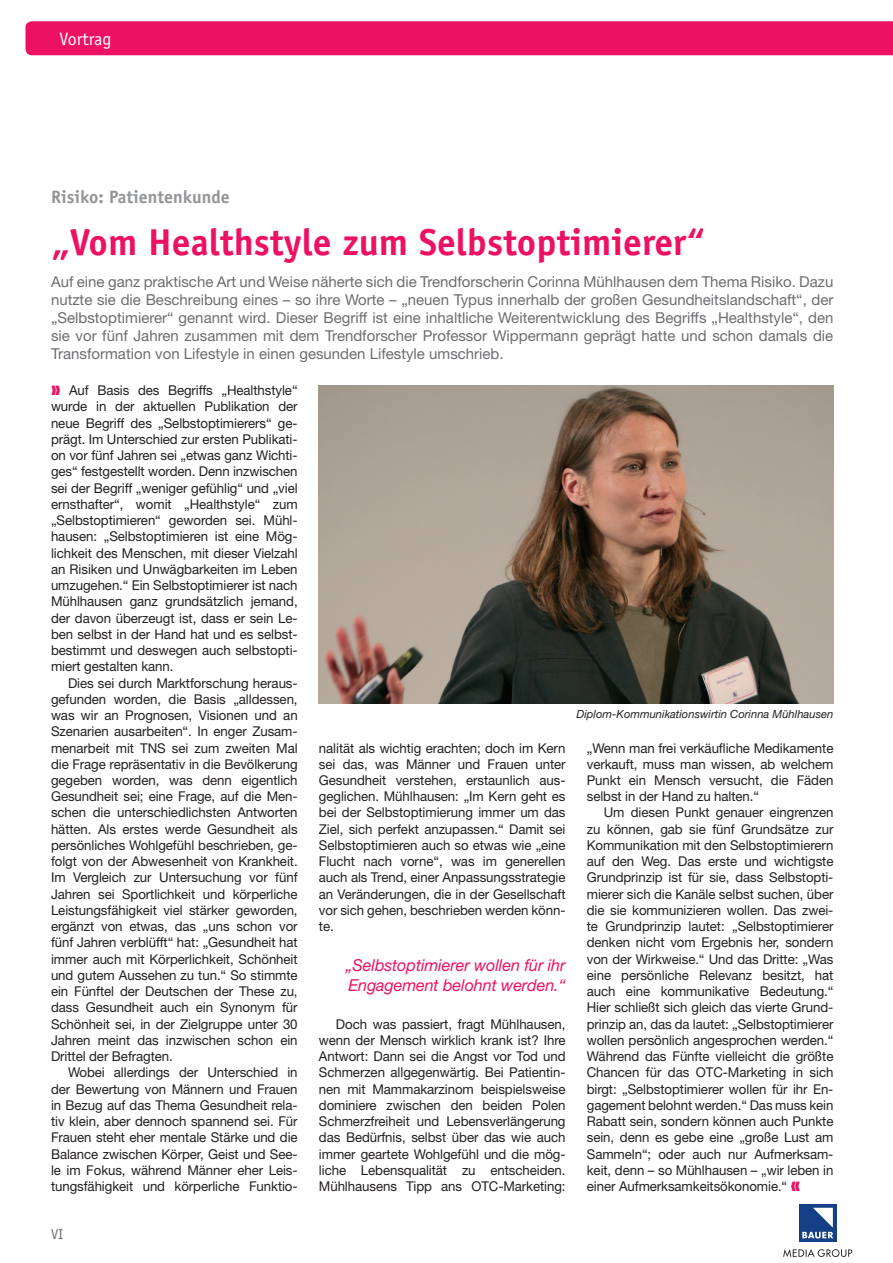
<style>
.page{position:relative;width:893px;height:1263px;background:#fff}
.page>*{position:absolute;margin:0;border:0;box-sizing:border-box;transform-origin:0 0}
.t1{font:700 37.5px "Officina Sans";color:#ec1163}
.t2{font:700 18px "Officina Sans";color:#939598}
.t3{font:18px "Officina Sans";color:#fff}
.t4{font:italic 16.5px/19.8px "Helvetica Neue LT Std";letter-spacing:-.005em;color:#ec1163}
.t5{font:15px/18px "Helvetica Neue LT Std";color:#6c6d70;text-align:justify}
.t6{font:14.25px "Officina Sans";color:#6c6d70}
.t7{font:13.5px/16.2px "Helvetica Neue LT Std";letter-spacing:-.005em;color:#231f20;text-align:justify}
.t8{font:italic 11.25px "Helvetica Neue LT Std";color:#231f20}
</style>
<div class="page">
<div style="left:26px;top:21px;width:867px;height:34px;background:#ec1163"></div>
<svg style="left:783px;top:1249px;width:69px;height:8px"></svg>
<div style="left:799px;top:1204px;width:37px;height:38px;background:#153f87"></div>
<svg style="left:802px;top:1208px;width:31px;height:30px"></svg>
<img style="left:319px;top:385px;width:514px;height:319px">
<h2 class="t3" style="left:60px;top:28px;width:54px">Vortrag</h2>
<h2 class="t2" style="left:51px;top:186px;width:180px">Risiko: Patientenkunde</h2>
<h1 class="t1" style="left:51px;top:219px;width:656px">„Vom Healthstyle zum Selbstoptimierer“</h1>
<p class="t5" style="left:51px;top:273px;width:784px">Auf eine ganz praktische Art und Weise näherte sich die Trendforscherin Corinna Mühlhausen dem Thema Risiko. Dazu nutzte sie die Beschreibung eines – so ihre Worte – „neuen Typus innerhalb der großen Gesundheitslandschaft“, der „Selbstoptimierer“ genannt wird. Dieser Begriff ist eine inhaltliche Weiterentwicklung des Begriffs „Healthstyle“, den sie vor fünf Jahren zusammen mit dem Trendforscher Professor Wippermann geprägt hatte und schon damals die Transformation von Lifestyle in einen gesunden Lifestyle umschrieb.</p>
<p class="t7" style="left:51px;top:382px;width:248px;text-indent:18px">Auf Basis des Begriffs „Healthstyle“ wurde in der aktuellen Publikation der neue Begriff des „Selbstoptimierers“ ge&shy;prägt. Im Unterschied zur ersten Publikati&shy;on vor fünf Jahren sei „etwas ganz Wichti&shy;ges“ festgestellt worden. Denn inzwischen sei der Begriff „weniger gefühlig“ und „viel ernsthafter“, womit „Healthstyle“ zum „Selbstoptimieren“ geworden sei. Mühl&shy;hausen: „Selbstoptimieren ist eine Mög&shy;lichkeit des Menschen, mit dieser Vielzahl an Risiken und Unwägbarkeiten im Leben umzugehen.“ Ein Selbstoptimierer ist nach Mühlhausen ganz grundsätzlich jemand, der davon überzeugt ist, dass er sein Le&shy;ben selbst in der Hand hat und es selbst&shy;bestimmt und deswegen auch selbstopti&shy;miert gestalten kann.</p>
<p class="t7" style="left:51px;top:674px;width:248px;text-indent:17px">Dies sei durch Marktforschung heraus&shy;gefunden worden, die Basis „alldessen, was wir an Prognosen, Visionen und an Szenarien ausarbeiten“. In enger Zusam&shy;menarbeit mit TNS sei zum zweiten Mal die Frage repräsentativ in die Bevölkerung gegeben worden, was denn eigentlich Gesundheit sei; eine Frage, auf die Men&shy;schen die unterschiedlichsten Antworten hätten. Als erstes werde Gesundheit als persönliches Wohlgefühl beschrieben, ge&shy;folgt von der Abwesenheit von Krankheit.<br>Im Vergleich zur Untersuchung vor fünf Jahren sei Sportlichkeit und körperliche Leistungsfähigkeit viel stärker geworden, ergänzt von etwas, das „uns schon vor fünf Jahren verblüfft“ hat: „Gesundheit hat immer auch mit Körperlichkeit, Schönheit und gutem Aussehen zu tun.“ So stimmte ein Fünftel der Deutschen der These zu, dass Gesundheit auch ein Synonym für Schönheit sei, in der Zielgruppe unter 30<br>Jahren meint das inzwischen schon ein Drittel der Befragten.</p>
<p class="t7" style="left:51px;top:1064px;width:248px;text-indent:17px">Wobei allerdings der Unterschied in der Bewertung von Männern und Frauen in Bezug auf das Thema Gesundheit rela&shy;tiv klein, aber dennoch spannend sei. Für Frauen steht eher mentale Stärke und die Balance zwischen Körper, Geist und See&shy;le im Fokus, während Männer eher Leis&shy;tungsfähigkeit und körperliche Funktio-</p>
<p class="t8" style="left:576px;top:707px;width:258px">Diplom-Kommunikationswirtin Corinna Mühlhausen</p>
<p class="t7" style="left:587px;top:739px;width:248px">„Wenn man frei verkäufliche Medikamente verkauft, muss man wissen, ab welchem Punkt ein Mensch versucht, die Fäden selbst in der Hand zu halten.“</p>
<p class="t7" style="left:587px;top:804px;width:248px;text-indent:17px">Um diesen Punkt genauer eingrenzen zu können, gab sie fünf Grundsätze zur Kommunikation mit den Selbstoptimierern auf den Weg. Das erste und wichtigste Grundprinzip ist für sie, dass Selbstopti&shy;mierer sich die Kanäle selbst suchen, über die sie kommunizieren wollen. Das zwei&shy;te Grundprinzip lautet: „Selbstoptimierer denken nicht vom Ergebnis her, sondern von der Wirkweise.“ Und das Dritte: „Was eine persönliche Relevanz besitzt, hat auch eine kommunikative Bedeutung.“ Hier schließt sich gleich das vierte Grund&shy;prinzip an, das da lautet: „Selbstoptimierer wollen persönlich angesprochen werden.“ Während das Fünfte vielleicht die größte Chancen für das OTC-Marketing in sich birgt: „Selbstoptimierer wollen für ihr En&shy;gagement belohnt werden.“ Das muss kein Rabatt sein, sondern können auch Punkte sein, denn es gebe eine „große Lust am Sammeln“; oder auch nur Aufmerksam&shy;keit, denn – so Mühlhausen – „wir leben in einer Aufmerksamkeitsökonomie.“</p>
<p class="t7" style="left:319px;top:739px;width:248px">nalität als wichtig erachten; doch im Kern sei das, was Männer und Frauen unter Gesundheit verstehen, erstaunlich aus&shy;geglichen. Mühlhausen: „Im Kern geht es bei der Selbstoptimierung immer um das Ziel, sich perfekt anzupassen.“ Damit sei Selbstoptimieren auch so etwas wie „eine Flucht nach vorne“, was im generellen auch als Trend, einer Anpassungsstrategie an Veränderungen, die in der Gesellschaft vor sich gehen, beschrieben werden könn&shy;te.</p>
<p class="t4" style="left:346px;top:955px;width:221px">„Selbstoptimierer wollen für ihr<br>Engagement belohnt werden.“</p>
<p class="t7" style="left:319px;top:1015px;width:248px;text-indent:17px">Doch was passiert, fragt Mühlhausen, wenn der Mensch wirklich krank ist? Ihre Antwort: Dann sei die Angst vor Tod und Schmerzen allgegenwärtig. Bei Patientin&shy;nen mit Mammakarzinom beispielsweise dominiere zwischen den beiden Polen Schmerzfreiheit und Lebensverlängerung das Bedürfnis, selbst über das wie auch immer geartete Wohlgefühl und die mög&shy;liche Lebensqualität zu entscheiden.<br>Mühlhausens Tipp ans OTC-Marketing:</p>
<p class="t6" style="left:51px;top:1226px;width:14px">VI</p>
</div>
